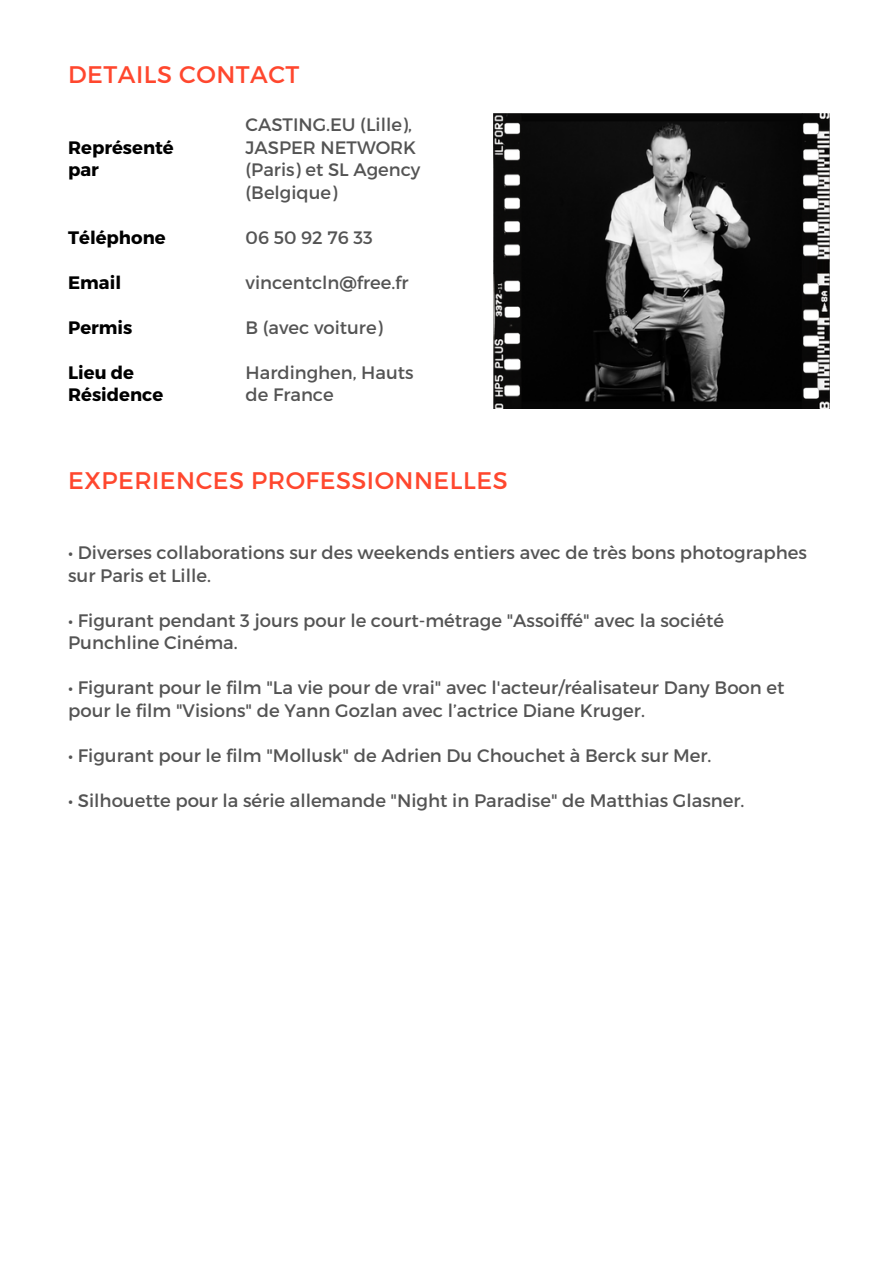
<style>
.page{position:relative;width:894px;height:1264px;background:#fff}
.page>*{position:absolute;margin:0;border:0;box-sizing:border-box;transform-origin:0 0}
.t1{font:24px "Montserrat";letter-spacing:.02em;color:#ff472e}
.t2{font:18px/22.5px "Montserrat";color:#545454}
.t3{font:700 18px/22.5px "Montserrat";color:#000}
</style>
<div class="page">
<img style="left:493px;top:113px;width:336px;height:295px">
<h1 class="t1" style="left:68px;top:59px;width:233px">DETAILS CONTACT</h1>
<p class="t3" style="left:68px;top:135px;width:107px">Représenté par</p>
<p class="t3" style="left:68px;top:225px;width:99px">Téléphone</p>
<p class="t3" style="left:68px;top:270px;width:54px">Email</p>
<p class="t3" style="left:68px;top:315px;width:66px">Permis</p>
<p class="t3" style="left:68px;top:360px;width:96px">Lieu de<br>Résidence</p>
<p class="t2" style="left:245px;top:113px;width:176px">CASTING.EU (Lille),<br>JASPER NETWORK (Paris) et SL Agency (Belgique)</p>
<p class="t2" style="left:245px;top:225px;width:129px">06 50 92 76 33</p>
<p class="t2" style="left:245px;top:270px;width:164px">vincentcln@free.fr</p>
<p class="t2" style="left:245px;top:315px;width:139px">B (avec voiture)</p>
<p class="t2" style="left:245px;top:360px;width:169px">Hardinghen, Hauts de France</p>
<h1 class="t1" style="left:68px;top:464px;width:441px">EXPERIENCES PROFESSIONNELLES</h1>
<p class="t2" style="left:68px;top:540px;width:740px">• Diverses collaborations sur des weekends entiers avec de très bons photographes sur Paris et Lille.</p>
<p class="t2" style="left:68px;top:608px;width:657px">• Figurant pendant 3 jours pour le court-métrage "Assoiffé" avec la société<br>Punchline Cinéma.</p>
<p class="t2" style="left:68px;top:675px;width:717px">• Figurant pour le film "La vie pour de vrai" avec l'acteur/réalisateur Dany Boon et pour le film "Visions" de Yann Gozlan avec l’actrice Diane Kruger.</p>
<p class="t2" style="left:68px;top:743px;width:644px">• Figurant pour le film "Mollusk" de Adrien Du Chouchet à Berck sur Mer.</p>
<p class="t2" style="left:68px;top:788px;width:677px">• Silhouette pour la série allemande "Night in Paradise" de Matthias Glasner.</p>
</div>
